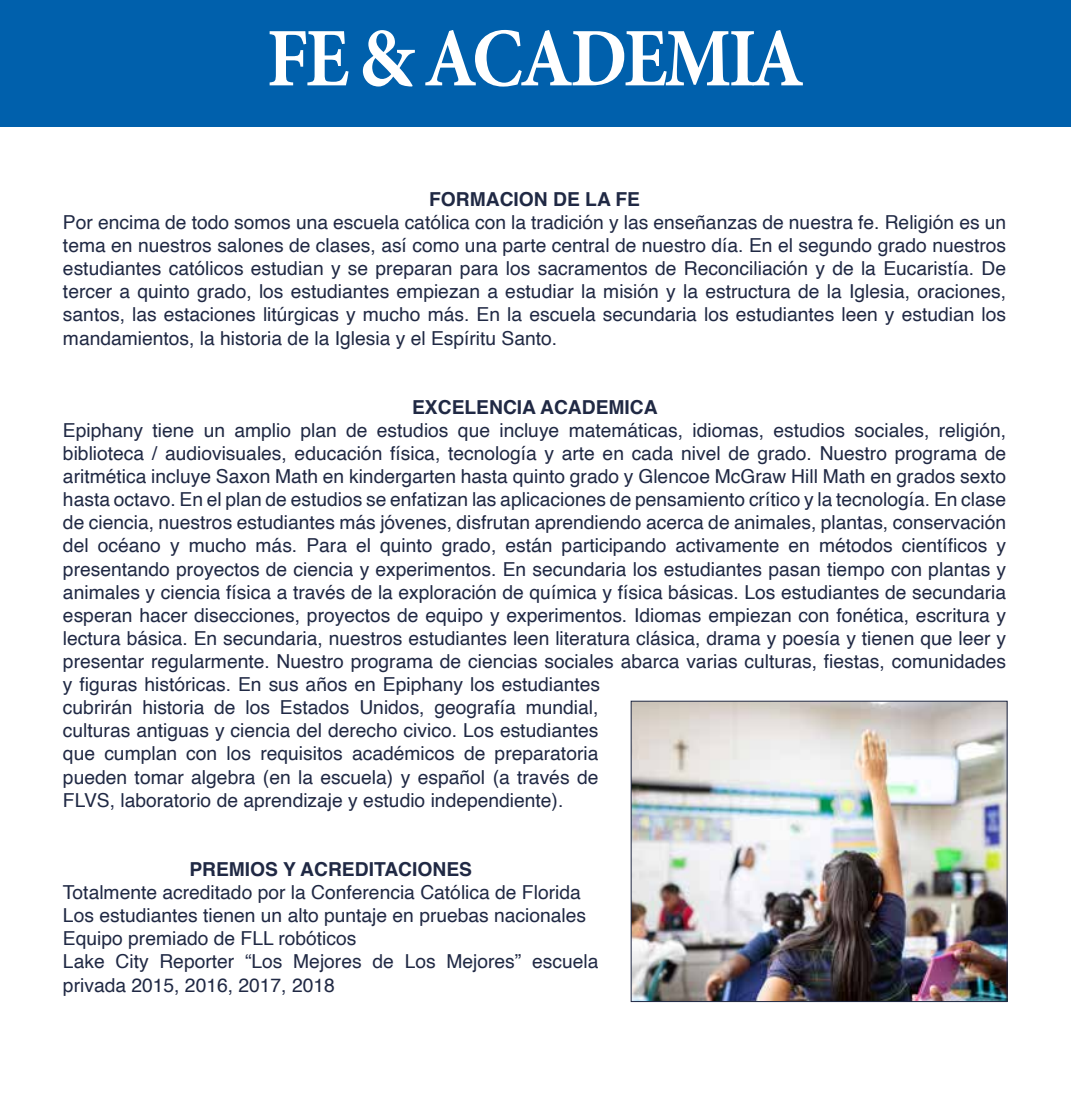
<style>
.page{position:relative;width:1071px;height:1103px;background:#fff}
.page>*{position:absolute;margin:0;border:0;box-sizing:border-box;transform-origin:0 0}
.t1{font:700 83.3px "Minion Pro";letter-spacing:-.04em;color:#fff;scale:.91 1}
.t2{font:19.25px/23.1px "Helvetica";color:#202944}
.t3{font:700 19.25px "Helvetica";color:#202944}
</style>
<div class="page">
<div style="left:0;top:0;width:1071px;height:126px;background:#0060ac"></div>
<img style="left:633px;top:702px;width:373px;height:298px">
<div style="left:631px;top:700px;width:377px;height:302px;border:1px solid #202944"></div>
<h1 class="t1" style="left:267px;top:0;width:592px">FE &amp; ACADEMIA</h1>
<p class="t3" style="left:429px;top:183px;width:213px">FORMACION DE LA FE</p>
<p class="t2" style="left:63px;top:211px;width:945px;text-align:justify">Por encima de todo somos una escuela católica con la tradición y las enseñanzas de nuestra fe. Religión es un tema en nuestros salones de clases, así como una parte central de nuestro día. En el segundo grado nuestros estudiantes católicos estudian y se preparan para los sacramentos de Reconciliación y de la Eucaristía. De tercer a quinto grado, los estudiantes empiezan a estudiar la misión y la estructura de la Iglesia, oraciones, santos, las estaciones litúrgicas y mucho más. En la escuela secundaria los estudiantes leen y estudian los mandamientos, la historia de la Iglesia y el Espíritu Santo.</p>
<p class="t3" style="left:412px;top:391px;width:247px">EXCELENCIA ACADEMICA</p>
<p class="t2" style="left:63px;top:419px;width:945px">Epiphany tiene un amplio plan de estudios que incluye matemáticas, idiomas, estudios sociales, religión, biblioteca / audiovisuales, educación física, tecnología y arte en cada nivel de grado. Nuestro programa de aritmética incluye Saxon Math en kindergarten hasta quinto grado y Glencoe McGraw Hill Math en grados sexto hasta octavo. En el plan de estudios se enfatizan las aplicaciones de pensamiento crítico y la tecnología. En clase de ciencia, nuestros estudiantes más jóvenes, disfrutan aprendiendo acerca de animales, plantas, conservación del océano y mucho más. Para el quinto grado, están participando activamente en métodos científicos y presentando proyectos de ciencia y experimentos. En secundaria los estudiantes pasan tiempo con plantas y animales y ciencia física a través de la exploración de química y física básicas. Los estudiantes de secundaria esperan hacer disecciones, proyectos de equipo y experimentos. Idiomas empiezan con fonética, escritura y lectura básica. En secundaria, nuestros estudiantes leen literatura clásica, drama y poesía y tienen que leer y presentar regularmente. Nuestro programa de ciencias sociales abarca varias culturas, fiestas, comunidades y figuras históricas. En sus años en Epiphany los estudiantes<br>cubrirán historia de los Estados Unidos, geografía mundial,<br>culturas antiguas y ciencia del derecho civico. Los estudiantes<br>que cumplan con los requisitos académicos de preparatoria<br>pueden tomar algebra (en la escuela) y español (a través de<br>FLVS, laboratorio de aprendizaje y estudio independiente).</p>
<p class="t3" style="left:189px;top:853px;width:284px">PREMIOS Y ACREDITACIONES</p>
<p class="t2" style="left:63px;top:881px;width:537px">Totalmente acreditado por la Conferencia Católica de Florida Los estudiantes tienen un alto puntaje en pruebas nacionales Equipo premiado de FLL robóticos<br>Lake City Reporter “Los Mejores de Los Mejores” escuela privada 2015, 2016, 2017, 2018</p>
</div>
